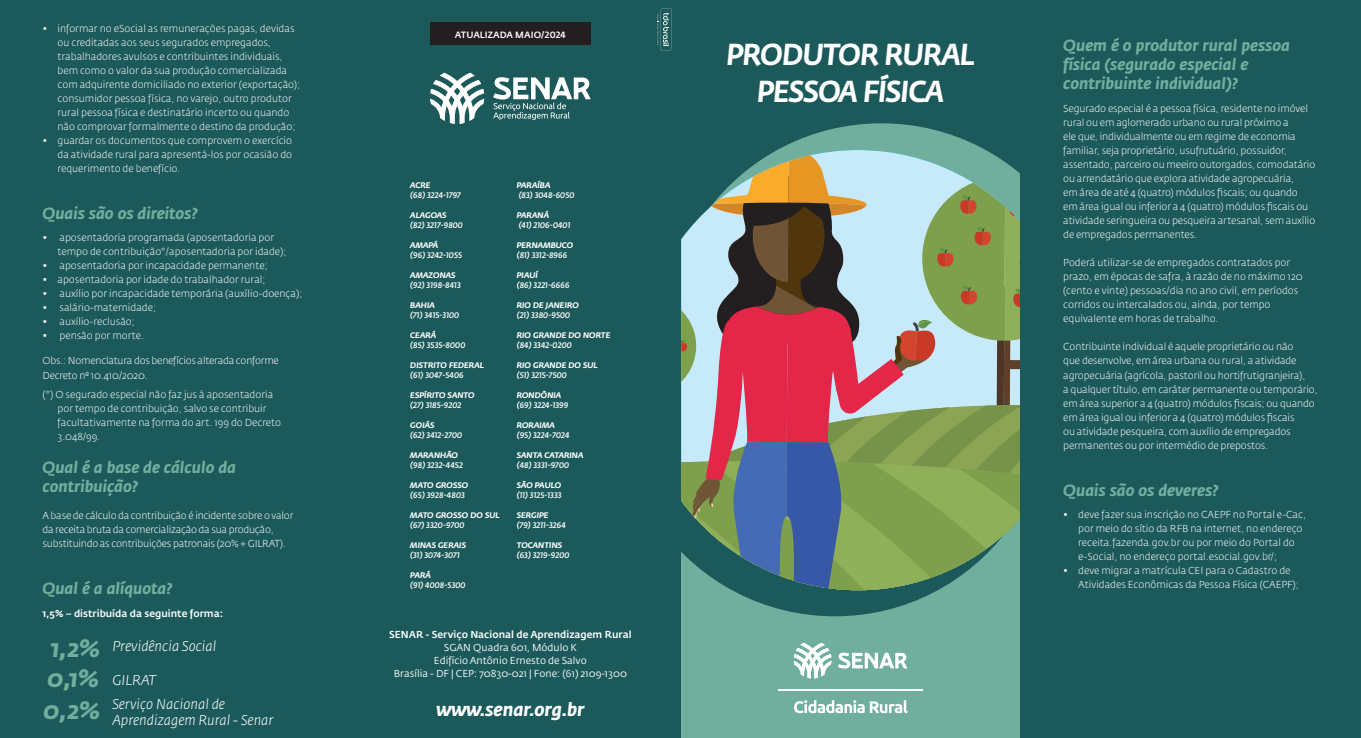
<style>
.page{position:relative;width:1361px;height:738px;background:#fff}
.page>*{position:absolute;margin:0;border:0;box-sizing:border-box;transform-origin:0 0}
.t1{font:italic 700 30px/36px "Fedra Sans Std";letter-spacing:-.01em;color:#fff;text-align:center;scale:.92 1}
.t2{font:italic 700 25px "Fedra Sans Std";color:#70af9e}
.t3{font:italic 700 18.5px "Fedra Sans Std";color:#fff}
.t4{font:italic 700 16px/19px "Fedra Sans Std";color:#70af9e}
.t5{font:italic 300 14px/15.6px "Fedra Sans Std";color:#fff}
.t6{font:300 10px/14px "Fedra Sans Std";color:#fff}
.t7{font:300 10px/14px "Fedra Sans Std";letter-spacing:-.02em;color:#fff}
.t8{font:10px/13px "Fedra Sans Std";color:#fff;text-align:center}
.t9{font:500 10px "Fedra Sans Std";color:#fff}
.t10{font:500 9px "Fedra Sans Std";letter-spacing:.01em;color:#fff}
.t11{font:italic 500 8px "Fedra Sans Std";letter-spacing:.01em;color:#fff}
.t12{font:italic 700 8px "Fedra Sans Std";letter-spacing:.01em;color:#fff}
</style>
<div class="page">
<div style="left:0;top:0;width:340px;height:737px;background:#1c595a"></div>
<div style="left:680px;top:0;width:340px;height:737px;background:#1c595a"></div>
<div style="left:680px;top:372px;width:340px;height:365px;background:#70af9e"></div>
<svg style="left:777px;top:123px;width:209px;height:27px;fill:#70af9e"></svg>
<svg style="left:680px;top:372px;width:260px;height:243px;fill:#1c595a"></svg>
<svg style="left:681px;top:151px;width:339px;height:438px;background:#909080"></svg>
<div style="left:340px;top:0;width:340px;height:737px;background:#1c595a"></div>
<div style="left:1020px;top:0;width:341px;height:737px;background:#1c595a"></div>
<svg style="left:657px;top:8px;width:14px;height:43px"></svg>
<svg style="left:430px;top:73px;width:54px;height:51px"></svg>
<svg style="left:493px;top:77px;width:98px;height:43px"></svg>
<svg style="left:794px;top:642px;width:37px;height:35px"></svg>
<svg style="left:838px;top:652px;width:69px;height:16px"></svg>
<hr style="left:778px;top:689px;width:145px;height:1px;background:#fff">
<svg style="left:794px;top:700px;width:113px;height:12px"></svg>
<hr style="left:778px;top:688px;width:145px;height:1px;background:#fff">
<div style="left:430px;top:22px;width:161px;height:23px;background:#231f20"></div>
<p class="t6" style="left:58px;top:21px;width:244px;text-indent:-15px">• informar no eSocial as remunerações pagas, devidas ou creditadas aos seus segurados empregados, trabalhadores avulsos e contribuintes individuais, bem como o valor da sua produção comercializada com adquirente domiciliado no exterior (exportação); consumidor pessoa física, no varejo, outro produtor rural pessoa física e destinatário incerto ou quando não comprovar formalmente o destino da produção;</p>
<p class="t6" style="left:58px;top:133px;width:236px;text-align:justify;text-indent:-15px">• guardar os documentos que comprovem o exercício da atividade rural para apresentá-los por ocasião do requerimento de benefício.</p>
<h3 class="t4" style="left:43px;top:204px;width:156px">Quais são os direitos?</h3>
<p class="t6" style="left:58px;top:230px;width:230px;text-indent:-15px">• aposentadoria programada (aposentadoria por tempo de contribuição*/aposentadoria por idade);</p>
<p class="t6" style="left:43px;top:258px;width:227px">• aposentadoria por incapacidade permanente;</p>
<p class="t6" style="left:43px;top:272px;width:224px">• aposentadoria por idade do trabalhador rural;</p>
<p class="t6" style="left:43px;top:286px;width:261px">• auxílio por incapacidade temporária (auxílio-doença);</p>
<p class="t6" style="left:43px;top:300px;width:115px">• salário-maternidade;</p>
<p class="t6" style="left:43px;top:314px;width:94px">• auxílio-reclusão;</p>
<p class="t6" style="left:43px;top:328px;width:103px">• pensão por morte.</p>
<p class="t7" style="left:43px;top:354px;width:238px">Obs.: Nomenclatura dos benefícios alterada conforme<br>Decreto nº 10.410/2020.</p>
<p class="t6" style="left:58px;top:387px;width:225px;text-indent:-15px">(*) O segurado especial não faz jus à aposentadoria por tempo de contribuição, salvo se contribuir facultativamente na forma do art. 199 do Decreto 3.048/99.</p>
<h3 class="t4" style="left:43px;top:458px;width:195px">Qual é a base de cálculo da contribuição?</h3>
<p class="t7" style="left:43px;top:508px;width:252px">A base de cálculo da contribuição é incidente sobre o valor da receita bruta da comercialização da sua produção, substituindo as contribuições patronais (20% + GILRAT).</p>
<h3 class="t4" style="left:43px;top:578px;width:131px">Qual é a alíquota?</h3>
<p class="t9" style="left:43px;top:606px;width:182px">1,5% – distribuída da seguinte forma:</p>
<h2 class="t2" style="left:50px;top:631px;width:51px">1,2%</h2>
<h3 class="t5" style="left:112px;top:637px;width:106px">Previdência Social</h3>
<h2 class="t2" style="left:48px;top:662px;width:53px">0,1%</h2>
<h3 class="t5" style="left:112px;top:671px;width:45px">GILRAT</h3>
<h2 class="t2" style="left:43px;top:694px;width:58px">0,2%</h2>
<h3 class="t5" style="left:112px;top:695px;width:162px">Serviço Nacional de<br>Aprendizagem Rural - Senar</h3>
<p class="t10" style="left:455px;top:29px;width:112px">ATUALIZADA MAIO/2024</p>
<p class="t12" style="left:410px;top:180px;width:22px">ACRE</p>
<p class="t11" style="left:410px;top:190px;width:52px">(68) 3224-1797</p>
<p class="t12" style="left:410px;top:210px;width:38px">ALAGOAS</p>
<p class="t11" style="left:410px;top:220px;width:54px">(82) 3217-9800</p>
<p class="t12" style="left:410px;top:240px;width:29px">AMAPÁ</p>
<p class="t11" style="left:410px;top:250px;width:53px">(96) 3242-1055</p>
<p class="t12" style="left:410px;top:270px;width:47px">AMAZONAS</p>
<p class="t11" style="left:410px;top:280px;width:52px">(92) 3198-8413</p>
<p class="t12" style="left:410px;top:300px;width:26px">BAHIA</p>
<p class="t11" style="left:410px;top:310px;width:50px">(71) 3415-3100</p>
<p class="t12" style="left:410px;top:330px;width:27px">CEARÁ</p>
<p class="t11" style="left:410px;top:340px;width:56px">(85) 3535-8000</p>
<p class="t12" style="left:410px;top:360px;width:75px">DISTRITO FEDERAL</p>
<p class="t11" style="left:410px;top:370px;width:55px">(61) 3047-5406</p>
<p class="t12" style="left:410px;top:390px;width:66px">ESPÍRITO SANTO</p>
<p class="t11" style="left:410px;top:400px;width:53px">(27) 3185-9202</p>
<p class="t12" style="left:410px;top:420px;width:26px">GOIÁS</p>
<p class="t11" style="left:410px;top:430px;width:53px">(62) 3412-2700</p>
<p class="t12" style="left:410px;top:450px;width:49px">MARANHÃO</p>
<p class="t11" style="left:410px;top:460px;width:54px">(98) 3232-4452</p>
<p class="t12" style="left:410px;top:480px;width:60px">MATO GROSSO</p>
<p class="t11" style="left:410px;top:490px;width:56px">(65) 3928-4803</p>
<p class="t12" style="left:410px;top:510px;width:91px">MATO GROSSO DO SUL</p>
<p class="t11" style="left:410px;top:520px;width:56px">(67) 3320-9700</p>
<p class="t12" style="left:410px;top:540px;width:57px">MINAS GERAIS</p>
<p class="t11" style="left:410px;top:550px;width:51px">(31) 3074-3071</p>
<p class="t12" style="left:410px;top:570px;width:22px">PARÁ</p>
<p class="t11" style="left:410px;top:580px;width:57px">(91) 4008-5300</p>
<p class="t12" style="left:517px;top:180px;width:35px">PARAÍBA</p>
<p class="t11" style="left:519px;top:190px;width:57px">(83) 3048-6050</p>
<p class="t12" style="left:517px;top:210px;width:34px">PARANÁ</p>
<p class="t11" style="left:519px;top:220px;width:53px">(41) 2106-0401</p>
<p class="t12" style="left:517px;top:240px;width:58px">PERNAMBUCO</p>
<p class="t11" style="left:517px;top:250px;width:52px">(81) 3312-8966</p>
<p class="t12" style="left:517px;top:270px;width:23px">PIAUÍ</p>
<p class="t11" style="left:517px;top:280px;width:54px">(86) 3221-6666</p>
<p class="t12" style="left:517px;top:300px;width:64px">RIO DE JANEIRO</p>
<p class="t11" style="left:517px;top:310px;width:55px">(21) 3380-9500</p>
<p class="t12" style="left:517px;top:330px;width:95px">RIO GRANDE DO NORTE</p>
<p class="t11" style="left:517px;top:340px;width:56px">(84) 3342-0200</p>
<p class="t12" style="left:517px;top:360px;width:83px">RIO GRANDE DO SUL</p>
<p class="t11" style="left:517px;top:370px;width:52px">(51) 3215-7500</p>
<p class="t12" style="left:517px;top:390px;width:46px">RONDÔNIA</p>
<p class="t11" style="left:517px;top:400px;width:53px">(69) 3224-1399</p>
<p class="t12" style="left:517px;top:420px;width:39px">RORAIMA</p>
<p class="t11" style="left:517px;top:430px;width:54px">(95) 3224-7024</p>
<p class="t12" style="left:517px;top:450px;width:68px">SANTA CATARINA</p>
<p class="t11" style="left:517px;top:460px;width:54px">(48) 3331-9700</p>
<p class="t12" style="left:517px;top:480px;width:46px">SÃO PAULO</p>
<p class="t11" style="left:517px;top:490px;width:46px">(11) 3125-1333</p>
<p class="t12" style="left:517px;top:510px;width:33px">SERGIPE</p>
<p class="t11" style="left:517px;top:520px;width:51px">(79) 3211-3264</p>
<p class="t12" style="left:517px;top:540px;width:47px">TOCANTINS</p>
<p class="t11" style="left:517px;top:550px;width:54px">(63) 3219-9200</p>
<p class="t9" style="left:389px;top:627px;width:244px">SENAR - Serviço Nacional de Aprendizagem Rural</p>
<p class="t8" style="left:394px;top:640px;width:235px">SGAN Quadra 601, Módulo K<br>Edifício Antônio Ernesto de Salvo<br>Brasília - DF | CEP: 70830-021 | Fone: (61) 2109-1300</p>
<h3 class="t3" style="left:436px;top:697px;width:149px">www.senar.org.br</h3>
<h1 class="t1" style="left:727px;top:37px;width:271px">PRODUTOR RURAL<br>PESSOA FÍSICA</h1>
<h3 class="t4" style="left:1063px;top:36px;width:228px">Quem é o produtor rural pessoa física (segurado especial e contribuinte individual)?</h3>
<p class="t6" style="left:1063px;top:102px;width:253px">Segurado especial é a pessoa física, residente no imóvel rural ou em aglomerado urbano ou rural próximo a<br>ele que, individualmente ou em regime de economia familiar, seja proprietário, usufrutuário, possuidor, assentado, parceiro ou meeiro outorgados, comodatário ou arrendatário que explora atividade agropecuária,<br>em área de até 4 (quatro) módulos fiscais; ou quando<br>em área igual ou inferior a 4 (quatro) módulos fiscais ou atividade seringueira ou pesqueira artesanal, sem auxílio de empregados permanentes.</p>
<p class="t6" style="left:1063px;top:256px;width:241px">Poderá utilizar-se de empregados contratados por prazo, em épocas de safra, à razão de no máximo 120 (cento e vinte) pessoas/dia no ano civil, em períodos corridos ou intercalados ou, ainda, por tempo equivalente em horas de trabalho.</p>
<p class="t6" style="left:1063px;top:340px;width:256px">Contribuinte individual é aquele proprietário ou não<br>que desenvolve, em área urbana ou rural, a atividade agropecuária (agrícola, pastoril ou hortifrutigranjeira),<br>a qualquer título, em caráter permanente ou temporário, em área superior a 4 (quatro) módulos fiscais; ou quando em área igual ou inferior a 4 (quatro) módulos fiscais<br>ou atividade pesqueira, com auxílio de empregados permanentes ou por intermédio de prepostos.</p>
<h3 class="t4" style="left:1063px;top:480px;width:156px">Quais são os deveres?</h3>
<p class="t6" style="left:1078px;top:507px;width:229px;text-indent:-15px">• deve fazer sua inscrição no CAEPF no Portal e-Cac, por meio do sítio da RFB na internet, no endereço receita.fazenda.gov.br ou por meio do Portal do e-Social, no endereço portal.esocial.gov.br/;</p>
<p class="t6" style="left:1078px;top:563px;width:222px;text-indent:-15px">• deve migrar a matrícula CEI para o Cadastro de<br>Atividades Econômicas da Pessoa Física (CAEPF);</p>
</div>
